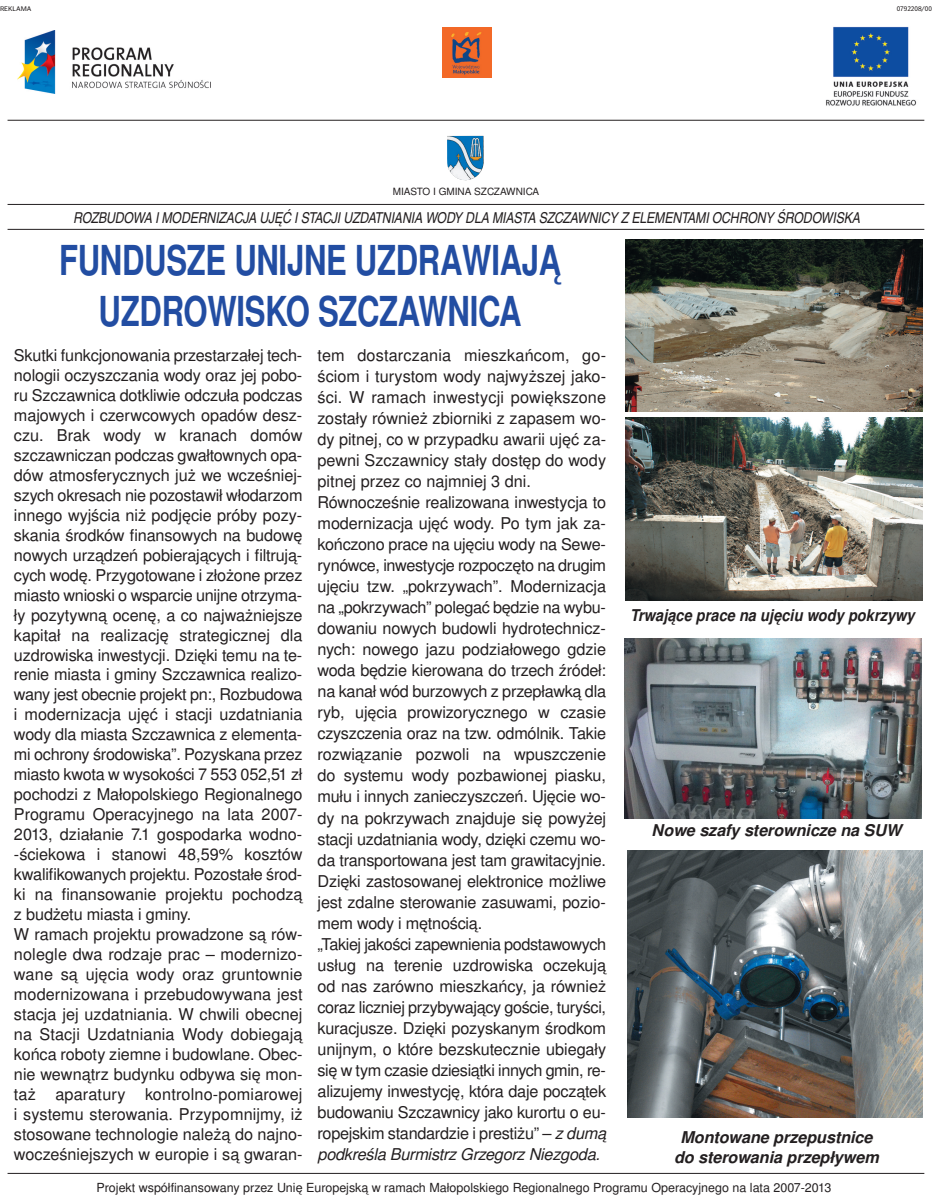
<style>
.page{position:relative;width:932px;height:1200px;background:#fff}
.page>*{position:absolute;margin:0;border:0;box-sizing:border-box;transform-origin:0 0}
.t1{font:700 41.25px/51.2px "Nimbus San LOT";letter-spacing:-.01em;color:#224da2;text-align:center;scale:.75 1}
.t2{font:16.25px/20px "Nimbus San LOT";letter-spacing:-.01em;color:#231f20}
.t3{font:italic 700 16.25px/20.2px "Nimbus San LOT";letter-spacing:-.005em;color:#231f20;text-align:center}
.t4{font:italic 700 16.25px "Nimbus San LOT";letter-spacing:-.005em;color:#231f20;scale:.9 1}
.t5{font:15px "Nimbus San LOT Reg Con Ita";letter-spacing:-.01em;color:#231f20}
.t6{font:12.5px "Nimbus San LOT";color:#231f20}
.t7{font:10px "Nimbus San LOT";color:#231f20}
.t8{font:6.25px "Poynter Agate Zero";color:#231f20}
.s1{font-style:italic}
</style>
<div class="page">
<img style="left:826px;top:26px;width:91px;height:80px">
<img style="left:442px;top:28px;width:49px;height:49px">
<img style="left:17px;top:31px;width:194px;height:62px">
<img style="left:447px;top:136px;width:37px;height:44px">
<hr style="left:8px;top:120px;width:916px;height:1px;background:#231f20">
<hr style="left:8px;top:204px;width:916px;height:1px;background:#231f20">
<hr style="left:8px;top:229px;width:916px;height:1px;background:#231f20">
<hr style="left:8px;top:1172px;width:916px;height:1px;background:#231f20">
<img style="left:625px;top:239px;width:297px;height:172px">
<img style="left:625px;top:417px;width:297px;height:183px">
<img style="left:624px;top:638px;width:297px;height:180px">
<img style="left:627px;top:850px;width:295px;height:267px">
<p class="t8" style="left:0;top:5px;width:33px">REKLAMA</p>
<p class="t8" style="left:897px;top:5px;width:37px">0792208/00</p>
<p class="t7" style="left:393px;top:185px;width:148px">MIASTO I GMINA SZCZAWNICA</p>
<p class="t5" style="left:73px;top:209px;width:788px">ROZBUDOWA I MODERNIZACJA UJĘĆ I STACJI UZDATNIANIA WODY DLA MIASTA SZCZAWNICY Z ELEMENTAMI OCHRONY ŚRODOWISKA</p>
<h1 class="t1" style="left:59px;top:235px;width:671px">FUNDUSZE UNIJNE UZDRAWIAJĄ<br>UZDROWISKO SZCZAWNICA</h1>
<p class="t2" style="left:14px;top:345px;width:290px">Skutki funkcjonowania przestarzałej tech&shy;nologii oczyszczania wody oraz jej pobo&shy;ru Szczawnica dotkliwie odczuła podczas majowych i czerwcowych opadów desz&shy;czu. Brak wody w kranach domów szczawniczan podczas gwałtownych opa&shy;dów atmosferycznych już we wcześniej&shy;szych okresach nie pozostawił włodarzom innego wyjścia niż podjęcie próby pozy&shy;skania środków finansowych na budowę nowych urządzeń pobierających i filtrują&shy;cych wodę. Przygotowane i złożone przez miasto wnioski o wsparcie unijne otrzyma&shy;ły pozytywną ocenę, a co najważniejsze kapitał na realizację strategicznej dla uzdrowiska inwestycji. Dzięki temu na te&shy;renie miasta i gminy Szczawnica realizo&shy;wany jest obecnie projekt pn:, Rozbudowa i modernizacja ujęć i stacji uzdatniania wody dla miasta Szczawnica z elementa&shy;mi ochrony środowiska”. Pozyskana przez miasto kwota w wysokości 7 553 052,51 zł pochodzi z Małopolskiego Regionalnego Programu Operacyjnego na lata 2007- 2013, działanie 7.1 gospodarka wodno--ściekowa i stanowi 48,59% kosztów kwalifikowanych projektu. Pozostałe środ&shy;ki na finansowanie projektu pochodzą z budżetu miasta i gminy.<br>W ramach projektu prowadzone są rów&shy;nolegle dwa rodzaje prac – modernizo&shy;wane są ujęcia wody oraz gruntownie modernizowana i przebudowywana jest stacja jej uzdatniania. W chwili obecnej na Stacji Uzdatniania Wody dobiegają końca roboty ziemne i budowlane. Obec&shy;nie wewnątrz budynku odbywa się mon&shy;taż aparatury kontrolno-pomiarowej i systemu sterowania. Przypomnijmy, iż stosowane technologie należą do najno&shy;wocześniejszych w europie i są gwaran-</p>
<p class="t2" style="left:318px;top:344px;width:290px;line-height:21px">tem dostarczania mieszkańcom, go&shy;ściom i turystom wody najwyższej jako&shy;ści. W ramach inwestycji powiększone zostały również zbiorniki z zapasem wo&shy;dy pitnej, co w przypadku awarii ujęć za&shy;pewni Szczawnicy stały dostęp do wody pitnej przez co najmniej 3 dni.<br>Równocześnie realizowana inwestycja to modernizacja ujęć wody. Po tym jak za&shy;kończono prace na ujęciu wody na Sewe&shy;rynówce, inwestycje rozpoczęto na drugim ujęciu tzw. „pokrzywach”. Modernizacja na „pokrzywach” polegać będzie na wybu&shy;dowaniu nowych budowli hydrotechnicz&shy;nych: nowego jazu podziałowego gdzie woda będzie kierowana do trzech źródeł: na kanał wód burzowych z przepławką dla ryb, ujęcia prowizorycznego w czasie czyszczenia oraz na tzw. odmólnik. Takie rozwiązanie pozwoli na wpuszczenie do systemu wody pozbawionej piasku, mułu i innych zanieczyszczeń. Ujęcie wo&shy;dy na pokrzywach znajduje się powyżej stacji uzdatniania wody, dzięki czemu wo&shy;da transportowana jest tam grawitacyjnie.<br>Dzięki zastosowanej elektronice możliwe jest zdalne sterowanie zasuwami, pozio&shy;mem wody i mętnością.<br>„Takiej jakości zapewnienia podstawowych usług na terenie uzdrowiska oczekują od nas zarówno mieszkańcy, ja również coraz liczniej przybywający goście, turyści, kuracjusze. Dzięki pozyskanym środkom unijnym, o które bezskutecznie ubiegały się w tym czasie dziesiątki innych gmin, re&shy;alizujemy inwestycję, która daje początek budowaniu Szczawnicy jako kurortu o eu&shy;ropejskim standardzie i prestiżu” – <span class="s1">z dumą podkreśla Burmistrz Grzegorz Niezgoda.</span></p>
<p class="t4" style="left:630px;top:605px;width:318px">Trwające prace na ujęciu wody pokrzywy</p>
<p class="t3" style="left:652px;top:820px;width:251px">Nowe szafy sterownicze na SUW</p>
<p class="t3" style="left:674px;top:1126px;width:206px">Montowane przepustnice do sterowania przepływem</p>
<p class="t6" style="left:97px;top:1179px;width:736px">Projekt współfinansowany przez Unię Europejską w ramach Małopolskiego Regionalnego Programu Operacyjnego na lata 2007-2013</p>
</div>
